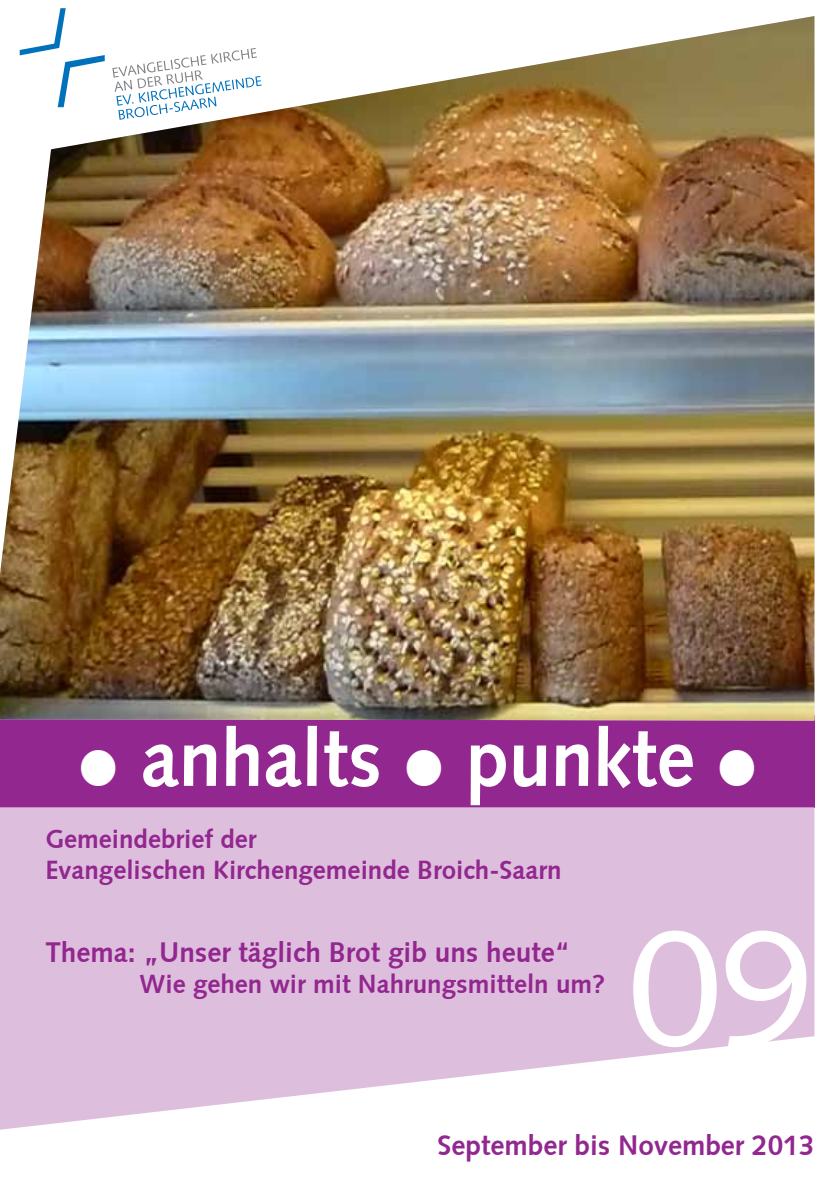
<style>
.page{position:relative;width:840px;height:1191px;background:#fff}
.page>*{position:absolute;margin:0;border:0;box-sizing:border-box;transform-origin:0 0}
.t1{font:166px "Syntax";color:#fff}
.t2{font:700 80px "Syntax";color:#fff;scale:.95 1}
.t3{font:700 28px "Syntax";color:#92278f}
.t4{font:700 26px/31.2px "Syntax";color:#92278f}
.t5{font:18px "Syntax";color:#92278f}
</style>
<div class="page">
<div style="left:0;top:715px;width:814px;height:93px;background:#92278f"></div>
<img style="left:0;top:16px;width:814px;height:704px">
<svg style="left:0;top:807px;width:814px;height:322px;background:#e2c7e1"></svg>
<svg style="left:20px;top:8px;width:85px;height:99px"></svg>
<svg style="left:112px;top:48px;width:149px;height:72px"></svg>
<h2 class="t2" style="left:141px;top:712px;width:584px">anhalts punkte</h2>
<p class="t4" style="left:45px;top:823px;width:517px">Gemeindebrief der<br>Evangelischen Kirchengemeinde Broich-Saarn</p>
<p class="t3" style="left:45px;top:935px;width:526px">Thema: „Unser täglich Brot gib uns heute“</p>
<p class="t4" style="left:139px;top:968px;width:467px">Wie gehen wir mit Nahrungsmitteln um?</p>
<h1 class="t1" style="left:628px;top:890px;width:186px">09</h1>
<p class="t3" style="left:437px;top:1129px;width:378px">September bis November 2013</p>
<p class="t5" style="left:734px;top:1135px;width:12px">1</p>
</div>
